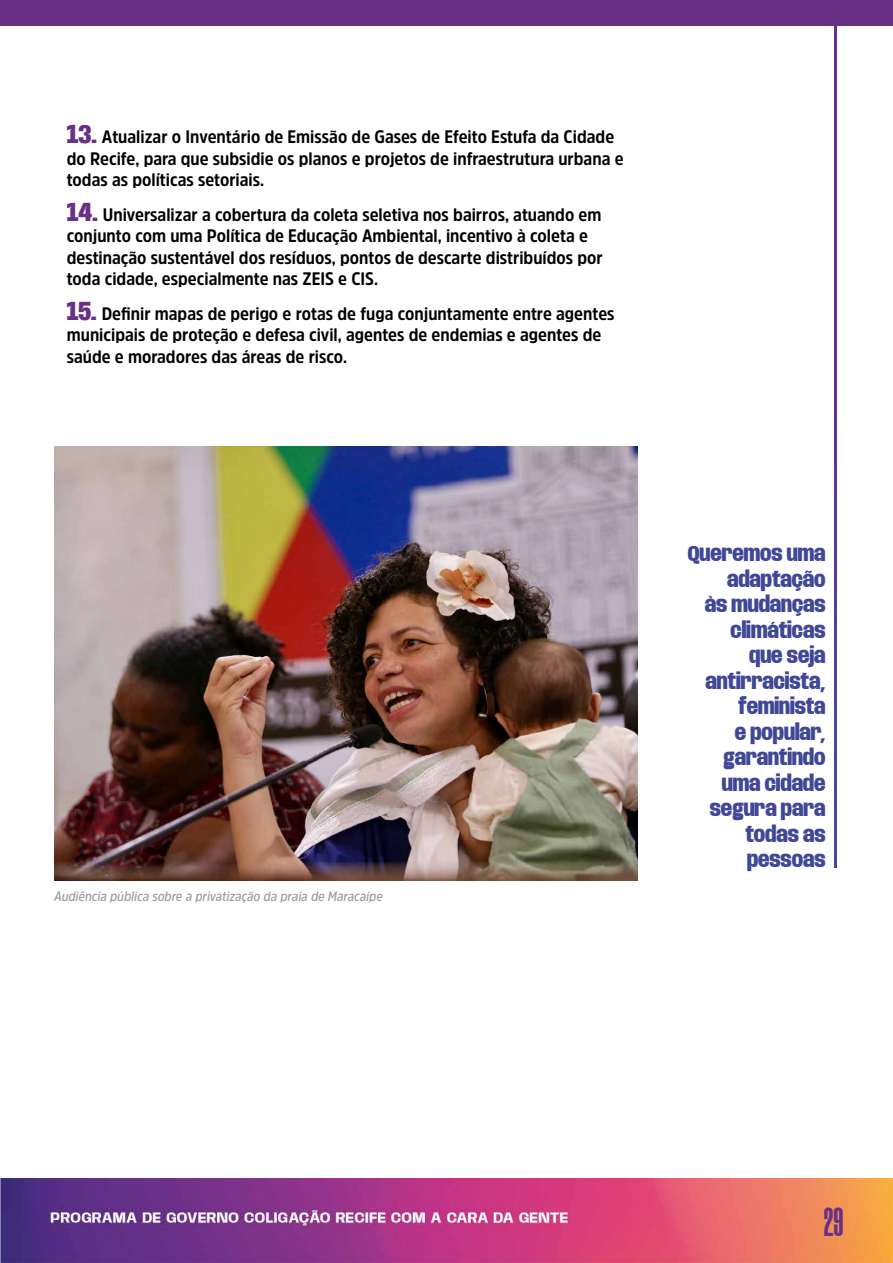
<style>
.page{position:relative;width:893px;height:1263px;background:#fff}
.page>*{position:absolute;margin:0;border:0;box-sizing:border-box;transform-origin:0 0}
.t1{font:800 40.5px "Morganite";color:#693088}
.t2{font:800 condensed 22.5px/25.5px "Base Neue";color:#404796;text-align:right}
.t3{font:700 18px/21.6px "Amsi Pro Narw";color:#000}
.t4{font:italic 600 13.5px "Amsi Pro Narw";color:#9d9d9c}
.s1{font-family:"Base Neue";font-weight:800;font-stretch:condensed;font-size:27px;color:#693088}
</style>
<div class="page">
<img style="left:0;top:1179px;width:893px;height:84px">
<svg style="left:834px;top:26px;width:3px;height:841px"></svg>
<img style="left:54px;top:446px;width:584px;height:434px">
<div style="left:0;top:0;width:893px;height:26px;background:#693088"></div>
<p class="t3" style="left:67px;top:125px;width:558px"><span class="s1">13.</span> Atualizar o Inventário de Emissão de Gases de Efeito Estufa da Cidade do Recife, para que subsidie os planos e projetos de infraestrutura urbana e todas as políticas setoriais.</p>
<p class="t3" style="left:67px;top:203px;width:537px"><span class="s1">14.</span> Universalizar a cobertura da coleta seletiva nos bairros, atuando em conjunto com uma Política de Educação Ambiental, incentivo à coleta e destinação sustentável dos resíduos, pontos de descarte distribuídos por toda cidade, especialmente nas ZEIS e CIS.</p>
<p class="t3" style="left:67px;top:302px;width:549px"><span class="s1">15.</span> Definir mapas de perigo e rotas de fuga conjuntamente entre agentes municipais de proteção e defesa civil, agentes de endemias e agentes de saúde e moradores das áreas de risco.</p>
<p class="t4" style="left:54px;top:887px;width:330px">Audiência pública sobre a privatização da praia de Maracaípe</p>
<p class="t2" style="left:688px;top:542px;width:139px">Queremos uma adaptação<br>às mudanças climáticas<br>que seja antirracista, feminista<br>e popular, garantindo uma cidade segura para todas as pessoas</p>
<h1 class="t1" style="left:824px;top:1201px;width:21px">29</h1>
</div>
